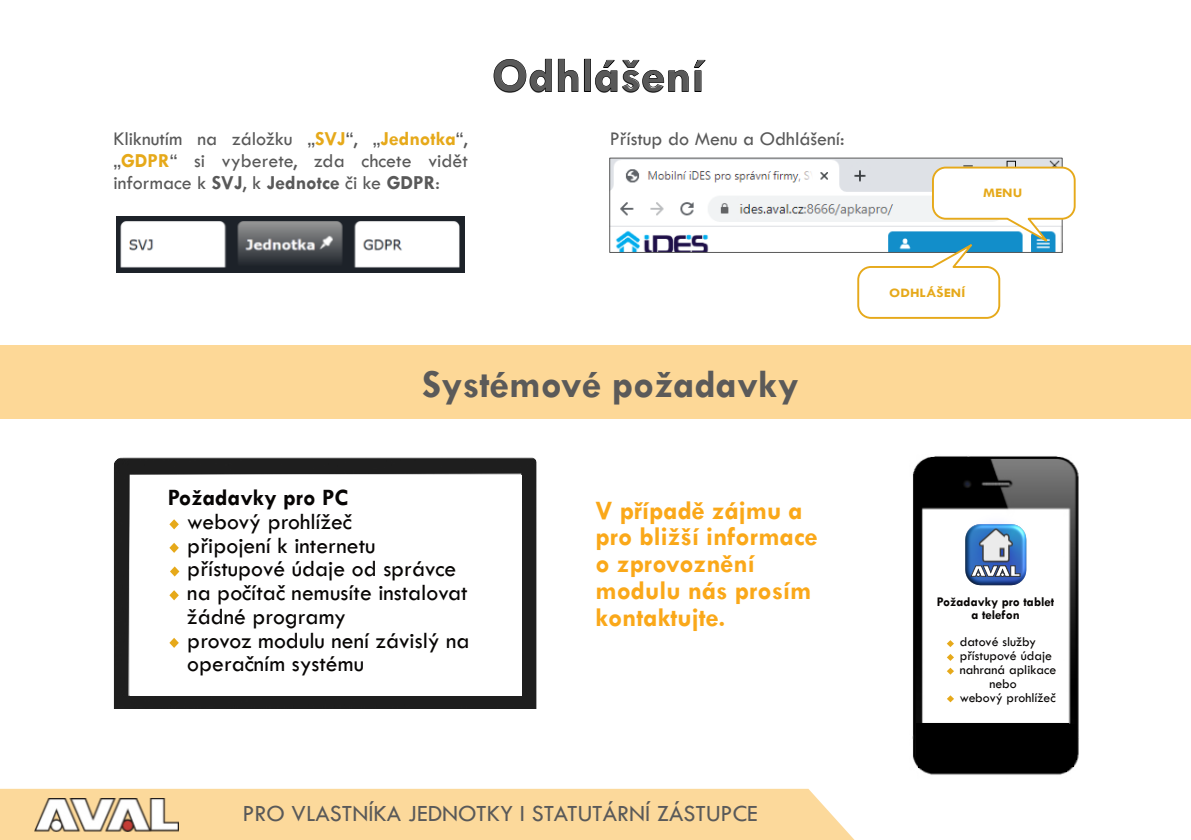
<style>
.page{position:relative;width:1191px;height:840px;background:#fff}
.page>*{position:absolute;margin:0;border:0;box-sizing:border-box;transform-origin:0 0}
.t1{font:700 49.6px "Tw Cen";color:#595959}
.t2{font:700 40px "Tw Cen";color:#5b5a59}
.t3{font:700 26.8px/26.8px "Tw Cen";color:#faa819}
.t4{font:24px "Tw Cen";color:#595959}
.t5{font:23.6px/23.6px "Tw Cen";color:#070504}
.t6{font:700 23.6px "Tw Cen";color:#070504}
.t7{font:20px/22px "Tw Cen";color:#595959;text-align:justify}
.t8{font:13.8px "Tw Cen";color:#070504}
.t9{font:700 13.2px/13.2px "Tw Cen";color:#070504;text-align:center}
.t10{font:700 13px "Tw Cen";color:#e6a91a;scale:1.16 1}
.s1{font-weight:700;color:#e6a91a}
.s2{font-weight:700}
</style>
<div class="page">
<div style="left:0;top:345px;width:1191px;height:74px;background:#fdd897"></div>
<img style="left:115px;top:459px;width:420px;height:248px">
<div style="left:113px;top:457px;width:424px;height:252px;border:1px solid #fff"></div>
<div style="left:130px;top:475px;width:391px;height:220px;background:#fff"></div>
<svg style="left:169px;top:519px;width:10px;height:10px"></svg>
<svg style="left:170px;top:566px;width:9px;height:10px"></svg>
<svg style="left:169px;top:590px;width:10px;height:10px"></svg>
<svg style="left:169px;top:638px;width:10px;height:9px"></svg>
<svg style="left:169px;top:543px;width:10px;height:9px"></svg>
<svg style="left:493px;top:59px;width:59px;height:33px"></svg>
<svg style="left:558px;top:59px;width:20px;height:33px"></svg>
<svg style="left:584px;top:59px;width:104px;height:33px"></svg>
<svg style="left:694px;top:60px;width:11px;height:32px"></svg>
<div style="left:0;top:788px;width:854px;height:51px;background:#fcd99b"></div>
<img style="left:35px;top:798px;width:144px;height:33px">
<img style="left:611px;top:160px;width:449px;height:90px">
<div style="left:609px;top:158px;width:453px;height:94px;border:1px solid #595959"></div>
<img style="left:116px;top:216px;width:348px;height:56px">
<svg style="left:856px;top:165px;width:220px;height:154px"></svg>
<img style="left:912px;top:455px;width:167px;height:320px">
<div style="left:959px;top:522px;width:79px;height:187px;background:#fff"></div>
<img style="left:964px;top:513px;width:63px;height:71px">
<svg style="left:970px;top:565px;width:50px;height:11px"></svg>
<svg style="left:946px;top:639px;width:8px;height:7px"></svg>
<svg style="left:946px;top:653px;width:8px;height:7px"></svg>
<svg style="left:946px;top:667px;width:8px;height:7px"></svg>
<svg style="left:947px;top:695px;width:7px;height:7px"></svg>
<div style="left:922px;top:723px;width:147px;height:46px;background:#000"></div>
<hr style="left:927px;top:768px;width:140px;height:3px;background:#000">
<div style="left:916px;top:723px;width:6px;height:38px;background:#000"></div>
<svg style="left:918px;top:761px;width:4px;height:5px"></svg>
<hr style="left:1069px;top:753px;width:4px;height:12px;background:#000">
<div style="left:1068px;top:723px;width:8px;height:36px;background:#000"></div>
<p class="t7" style="left:113px;top:129px;width:356px">Kliknutím na záložku „<span class="s1">SVJ</span>“, „<span class="s1">Jednotka</span>“, „<span class="s1">GDPR</span>“ si vyberete, zda chcete vidět informace k <span class="s2">SVJ</span>, k <span class="s2">Jednotce</span> či ke <span class="s2">GDPR</span>:</p>
<h1 class="t1" style="left:492px;top:57px;width:214px">Odhlášení</h1>
<p class="t7" style="left:610px;top:129px;width:236px">Přístup do Menu a Odhlášení:</p>
<h2 class="t2" style="left:422px;top:369px;width:378px">Systémové požadavky</h2>
<p class="t6" style="left:168px;top:489px;width:182px">Požadavky pro PC</p>
<p class="t5" style="left:187px;top:511px;width:284px">webový prohlížeč<br>připojení k internetu přístupové údaje od správce na počítač nemusíte instalovat žádné programy<br>provoz modulu není závislý na operačním systému</p>
<p class="t3" style="left:595px;top:498px;width:224px">V případě zájmu a pro bližší informace o zprovoznění modulu nás prosím kontaktujte.</p>
<p class="t4" style="left:242px;top:804px;width:517px">PRO VLASTNÍKA JEDNOTKY I STATUTÁRNÍ ZÁSTUPCE</p>
<p class="t10" style="left:983px;top:188px;width:35px">MENU</p>
<p class="t10" style="left:889px;top:288px;width:67px">ODHLÁŠENÍ</p>
<p class="t9" style="left:937px;top:595px;width:119px">Požadavky pro tablet a telefon</p>
<p class="t8" style="left:959px;top:636px;width:78px">datové služby</p>
<p class="t8" style="left:959px;top:650px;width:94px">přístupové údaje</p>
<p class="t8" style="left:959px;top:664px;width:98px">nahraná aplikace</p>
<p class="t8" style="left:989px;top:678px;width:29px">nebo</p>
<p class="t8" style="left:959px;top:692px;width:98px">webový prohlížeč</p>
</div>
